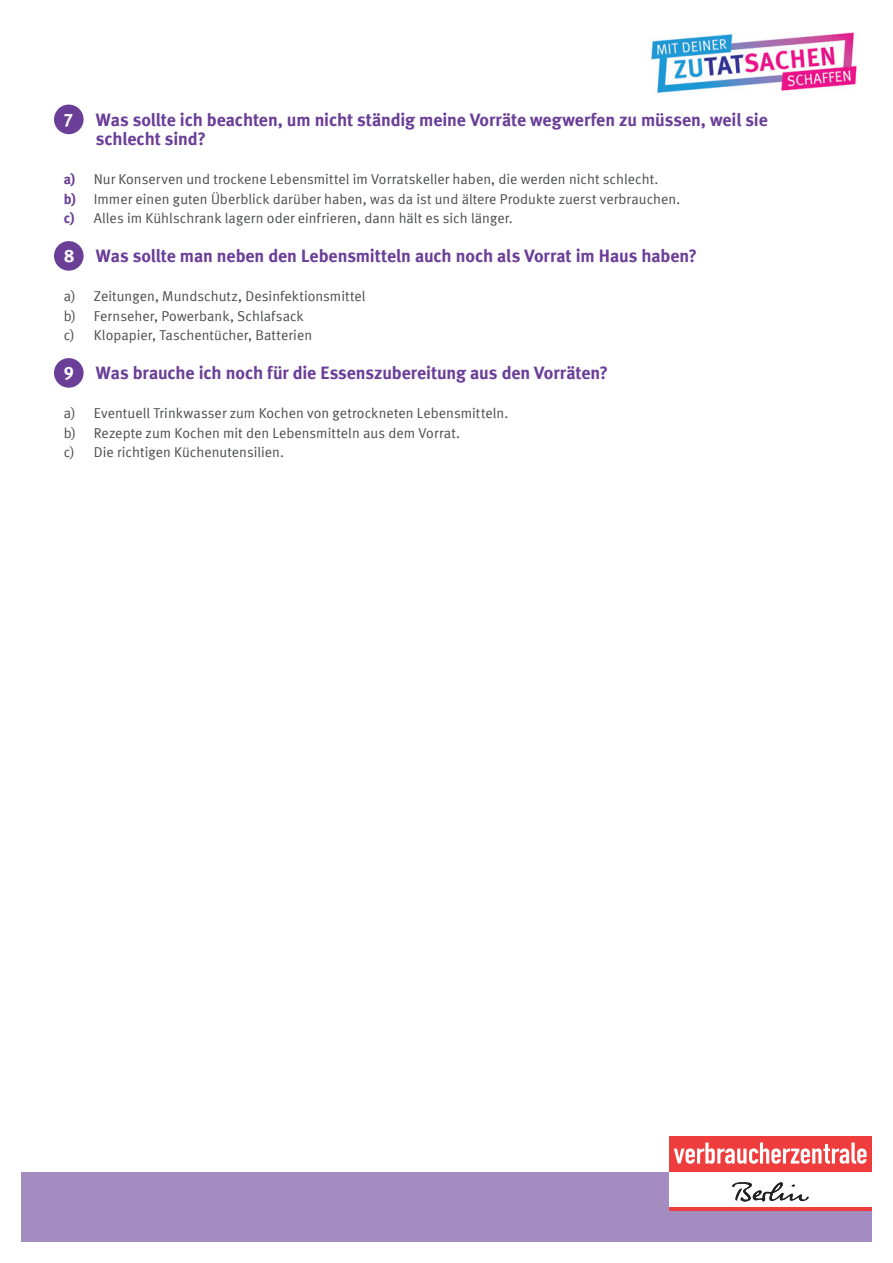
<style>
.page{position:relative;width:893px;height:1263px;background:#fff}
.page>*{position:absolute;margin:0;border:0;box-sizing:border-box;transform-origin:0 0}
.t1{font:700 18px/19.5px "Meta";letter-spacing:-.01em;color:#6b3e98}
.t2{font:700 18px "Meta Pro";color:#fff}
.t3{font:14.25px/19.5px "Meta Normal";letter-spacing:.005em;color:#4b4c4d}
.s1{font-family:"Meta";font-weight:700;color:#6b3e98}
.s2{font-family:"Meta Pro";color:#fff}
</style>
<div class="page">
<img style="left:651px;top:32px;width:206px;height:61px">
<div style="left:21px;top:1172px;width:851px;height:70px;background:#a48cc0"></div>
<div style="left:669px;top:1136px;width:203px;height:36px;background:#ee3d3c"></div>
<svg style="left:674px;top:1142px;width:192px;height:22px"></svg>
<div style="left:669px;top:1172px;width:203px;height:36px;background:#fff"></div>
<hr style="left:669px;top:1207px;width:203px;height:4px;background:#ee3d3c">
<svg style="left:732px;top:1182px;width:76px;height:19px"></svg>
<div style="left:54px;top:241px;width:30px;height:30px;background:#6b3e98;border-radius:50%"></div>
<div style="left:54px;top:105px;width:30px;height:29px;background:#6b3e98;border-radius:50%"></div>
<div style="left:54px;top:358px;width:30px;height:30px;background:#6b3e98;border-radius:50%"></div>
<p class="t2" style="left:64px;top:105px;width:11px">7</p>
<p class="t1" style="left:96px;top:110px;width:673px">Was sollte ich beachten, um nicht ständig meine Vorräte wegwerfen zu müssen, weil sie schlecht sind?</p>
<p class="t3" style="left:64px;top:169px;width:618px"><span class="s1">a)</span> Nur Konserven und trockene Lebensmittel im Vorratskeller haben, die werden nicht schlecht.<br><span class="s1">b)</span> Immer einen guten Überblick darüber haben, was da ist und ältere Produkte zuerst verbrauchen. <span class="s1">c)</span> Alles im Kühlschrank lagern oder einfrieren, dann hält es sich länger.</p>
<p class="t1" style="left:64px;top:246px;width:635px"><span class="s2">8</span> Was sollte man neben den Lebensmitteln auch noch als Vorrat im Haus haben?</p>
<p class="t3" style="left:64px;top:286px;width:303px">a) Zeitungen, Mundschutz, Desinfektionsmittel b) Fernseher, Powerbank, Schlafsack<br>c) Klopapier, Taschentücher, Batterien</p>
<p class="t1" style="left:64px;top:363px;width:546px"><span class="s2">9</span> Was brauche ich noch für die Essenszubereitung aus den Vorräten?</p>
<p class="t3" style="left:64px;top:403px;width:446px">a) Eventuell Trinkwasser zum Kochen von getrockneten Lebensmitteln. b) Rezepte zum Kochen mit den Lebensmitteln aus dem Vorrat.<br>c) Die richtigen Küchenutensilien.</p>
</div>
